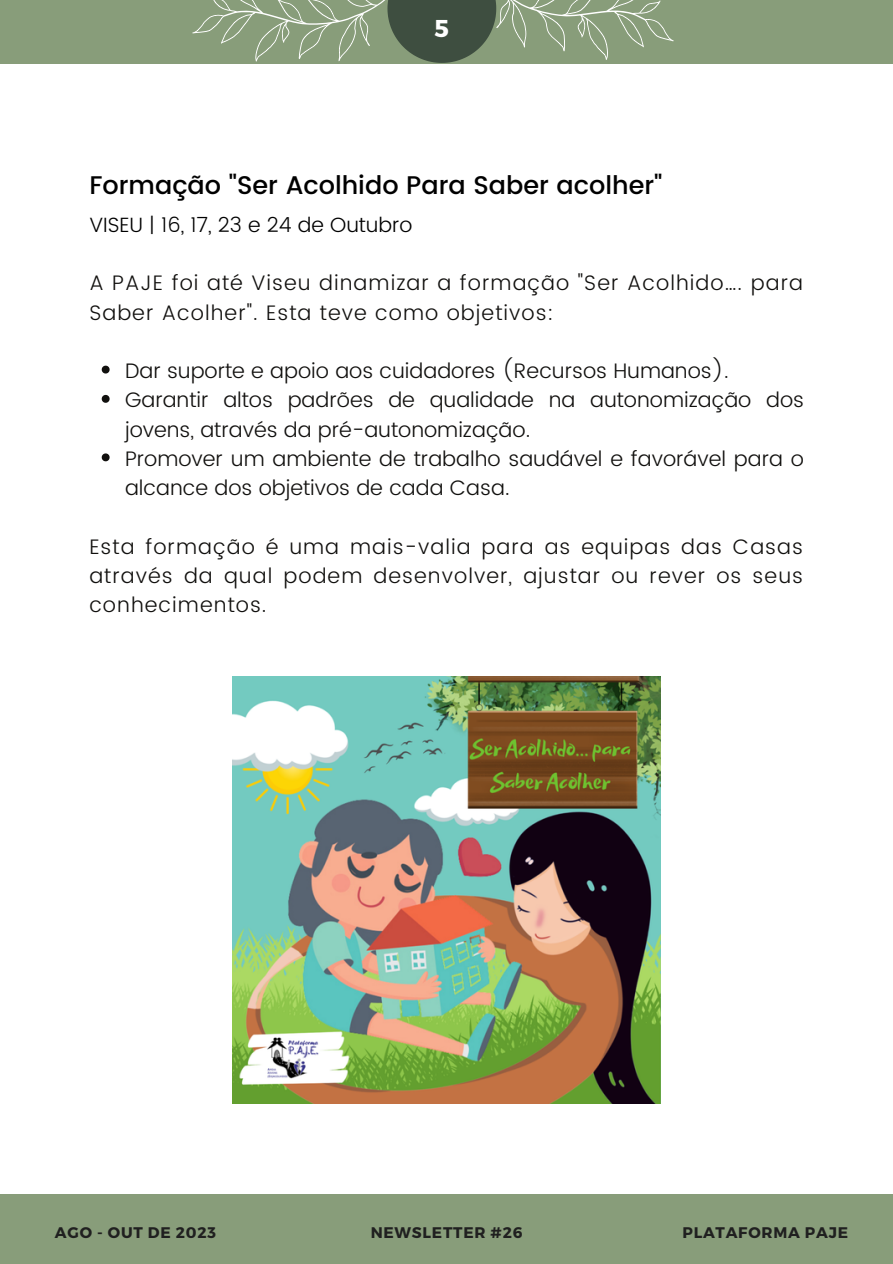
<style>
.page{position:relative;width:893px;height:1264px;background:#fff}
.page>*{position:absolute;margin:0;border:0;box-sizing:border-box;transform-origin:0 0}
.t1{font:500 25.5px "Poppins";color:#000}
.t2{font:700 24.3px "Montserrat";color:#fff}
.t3{font:300 21px/29.2px "Poppins";color:#11100e}
.t4{font:300 21px/29.2px "Poppins";letter-spacing:.05em;color:#11100e}
.t5{font:300 20.7px "Poppins";color:#000}
.t6{font:700 15.3px "Montserrat";letter-spacing:.05em;color:#202020}
</style>
<div class="page">
<svg style="left:102px;top:365px;width:8px;height:8px"></svg>
<svg style="left:102px;top:395px;width:8px;height:8px"></svg>
<svg style="left:102px;top:453px;width:8px;height:8px"></svg>
<div style="left:0;top:0;width:892px;height:63px;background:#889d7a"></div>
<svg style="left:177px;top:0;width:515px;height:64px"></svg>
<div style="left:0;top:1194px;width:892px;height:69px;background:#889d7a"></div>
<img style="left:233px;top:676px;width:427px;height:427px">
<p class="t2" style="left:434px;top:12px;width:16px">5</p>
<p class="t1" style="left:89px;top:171px;width:574px">Formação "Ser Acolhido Para Saber acolher"</p>
<p class="t5" style="left:89px;top:213px;width:324px">VISEU | 16, 17, 23 e 24 de Outubro</p>
<p class="t4" style="left:89px;top:268px;width:715px">A PAJE foi até Viseu dinamizar a formação "Ser Acolhido…. para<br>Saber Acolher". Esta teve como objetivos:</p>
<p class="t3" style="left:125px;top:356px;width:605px">Dar suporte e apoio aos cuidadores (Recursos Humanos).</p>
<p class="t3" style="left:125px;top:385px;width:680px">Garantir altos padrões de qualidade na autonomização dos jovens, através da pré-autonomização.</p>
<p class="t3" style="left:125px;top:444px;width:680px">Promover um ambiente de trabalho saudável e favorável para o alcance dos objetivos de cada Casa.</p>
<p class="t3" style="left:89px;top:531px;width:715px;text-align:justify">Esta formação é uma mais-valia para as equipas das Casas através da qual podem desenvolver, ajustar ou rever os seus conhecimentos.</p>
<p class="t6" style="left:55px;top:1222px;width:162px">AGO - OUT DE 2023</p>
<p class="t6" style="left:370px;top:1222px;width:153px">NEWSLETTER #26</p>
<p class="t6" style="left:682px;top:1222px;width:167px">PLATAFORMA PAJE</p>
</div>
